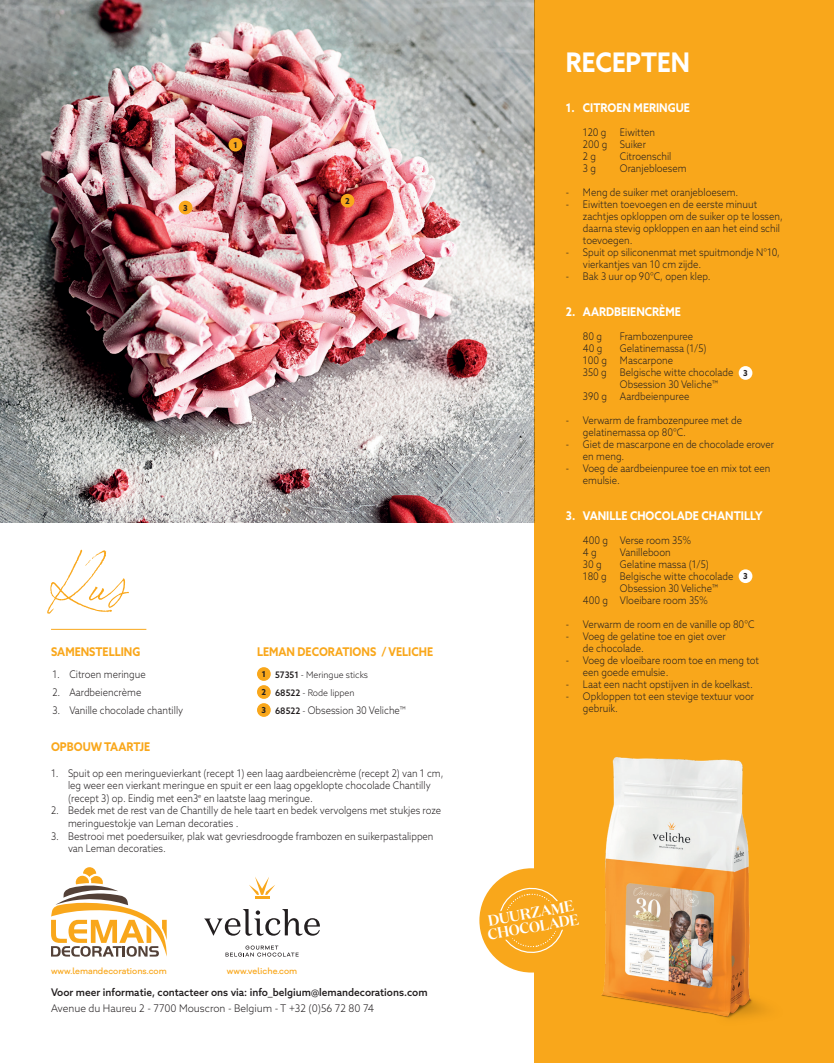
<style>
.page{position:relative;width:834px;height:1063px;background:#fff}
.page>*{position:absolute;margin:0;border:0;box-sizing:border-box;transform-origin:0 0}
.t1{font:55.5px "Bon Vivant";color:#f9a71b}
.t2{font:700 27px "Azo Sans";color:#fff;scale:.9 1}
.t3{font:600 15px/14px "Domaine Disp";color:#fff}
.t4{font:700 12px "Azo Sans";color:#fff;scale:.9 1}
.t5{font:700 12px "Azo Sans";color:#f9a71b;scale:.9 1}
.t6{font:300 10.5px/12px "Azo Sans";color:#231f20;scale:.9 1}
.t7{font:500 10.5px "Azo Sans";color:#231f20;scale:.96 1}
.t8{font:300 10.5px "Azo Sans";color:#231f20;scale:.96 1}
.t9{font:300 9px/18px "Azo Sans";color:#231f20;scale:.96 1}
.t10{font:500 8.4px "Galano Grotesque Alt";color:#f9a71b}
.t11{font:700 8.25px "Azo Sans";color:#231f20}
.s1{font-weight:700;font-size:8.25px}
.s2{font-weight:500}
.s3{font-weight:500;font-size:9px}
.s4{font-size:9px}
</style>
<div class="page">
<div style="left:534px;top:0;width:299px;height:1063px;background:#f9a71b"></div>
<img style="left:0;top:0;width:534px;height:523px">
<hr style="left:51px;top:629px;width:95px;height:1px;background:#f9a71b">
<svg style="left:51px;top:867px;width:116px;height:90px"></svg>
<svg style="left:204px;top:909px;width:116px;height:27px"></svg>
<svg style="left:249px;top:877px;width:26px;height:22px"></svg>
<svg style="left:225px;top:946px;width:73px;height:11px"></svg>
<div style="left:228px;top:138px;width:14px;height:13px;background:#f9a71b;border-radius:50%"></div>
<div style="left:340px;top:194px;width:14px;height:14px;background:#f9a71b;border-radius:50%"></div>
<div style="left:179px;top:201px;width:13px;height:13px;background:#f9a71b;border-radius:50%"></div>
<div style="left:738px;top:366px;width:14px;height:14px;background:#fff;border-radius:50%"></div>
<div style="left:738px;top:569px;width:14px;height:14px;background:#fff;border-radius:50%"></div>
<svg style="left:479px;top:868px;width:104px;height:105px"></svg>
<svg style="left:482px;top:886px;width:29px;height:69px;background:#f9af31"></svg>
<img style="left:511px;top:757px;width:256px;height:262px">
<div style="left:257px;top:667px;width:14px;height:14px;background:#f9a71b;border-radius:50%"></div>
<div style="left:257px;top:685px;width:14px;height:14px;background:#f9a71b;border-radius:50%"></div>
<div style="left:257px;top:703px;width:14px;height:14px;background:#f9a71b;border-radius:50%"></div>
<p class="t11" style="left:183px;top:202px;width:6px">3</p>
<p class="t11" style="left:233px;top:139px;width:6px">1</p>
<p class="t11" style="left:345px;top:195px;width:6px">2</p>
<h1 class="t1" style="left:51px;top:546px;width:81px">Kus</h1>
<p class="t5" style="left:51px;top:644px;width:101px">SAMENSTELLING</p>
<p class="t6" style="left:52px;top:668px;width:105px">1. Citroen meringue</p>
<p class="t6" style="left:52px;top:686px;width:100px">2. Aardbeiencrème</p>
<p class="t6" style="left:52px;top:704px;width:147px">3. Vanille chocolade chantilly</p>
<p class="t5" style="left:257px;top:644px;width:197px">LEMAN DECORATIONS / VELICHE</p>
<p class="t9" style="left:261px;top:666px;width:112px"><span class="s1">1</span> <span class="s2">57351</span> - Meringue sticks<br><span class="s1">2</span> <span class="s2">68522</span> - Rode lippen</p>
<p class="t6" style="left:261px;top:704px;width:162px"><span class="s1">3</span> <span class="s3">68522</span> <span class="s4">-</span> Obsession 30 Veliche™</p>
<p class="t5" style="left:51px;top:739px;width:112px">OPBOUW TAARTJE</p>
<p class="t6" style="left:68px;top:766px;width:418px;line-height:12.6px;text-indent:-17px">1. Spuit op een meringuevierkant (recept 1) een laag aardbeiencrème (recept 2) van 1 cm, leg weer een vierkant meringue en spuit er een laag opgeklopte chocolade Chantilly (recept 3) op. Eindig met een3<sup>e</sup> en laatste laag meringue.</p>
<p class="t6" style="left:68px;top:804px;width:416px;line-height:12.6px;text-indent:-17px">2. Bedek met de rest van de Chantilly de hele taart en bedek vervolgens met stukjes roze meringuestokje van Leman decoraties .</p>
<p class="t6" style="left:68px;top:829px;width:407px;line-height:12.6px;text-indent:-17px">3. Bestrooi met poedersuiker, plak wat gevriesdroogde frambozen en suikerpastalippen van Leman decoraties.</p>
<p class="t10" style="left:51px;top:965px;width:117px">www.lemandecorations.com</p>
<p class="t10" style="left:227px;top:965px;width:72px">www.veliche.com</p>
<p class="t7" style="left:51px;top:985px;width:393px">Voor meer informatie, contacteer ons via: info_belgium@lemandecorations.com</p>
<p class="t8" style="left:51px;top:1001px;width:338px">Avenue du Haureu 2 - 7700 Mouscron - Belgium - T +32 (0)56 72 80 74</p>
<h2 class="t2" style="left:566px;top:45px;width:139px">RECEPTEN</h2>
<p class="t4" style="left:566px;top:99px;width:139px">1. CITROEN MERINGUE</p>
<p class="t6" style="left:583px;top:126px;width:28px">120 g</p>
<p class="t6" style="left:583px;top:126px;width:82px;text-indent:37px">Eiwitten<br>200 g Suiker<br>2 g</p>
<p class="t6" style="left:620px;top:150px;width:59px">Citroenschil</p>
<p class="t6" style="left:583px;top:162px;width:16px">3 g</p>
<p class="t6" style="left:620px;top:162px;width:76px">Oranjebloesem</p>
<p class="t6" style="left:566px;top:186px;width:193px">- Meng de suiker met oranjebloesem.</p>
<p class="t6" style="left:583px;top:198px;width:224px;text-indent:-17px">- Eiwitten toevoegen en de eerste minuut zachtjes opkloppen om de suiker op te lossen, daarna stevig opkloppen en aan het eind schil toevoegen.</p>
<p class="t6" style="left:583px;top:246px;width:220px;text-indent:-17px">- Spuit op siliconenmat met spuitmondje N°10, vierkantjes van 10 cm zijde.</p>
<p class="t6" style="left:566px;top:270px;width:162px">- Bak 3 uur op 90°C, open klep.</p>
<p class="t4" style="left:566px;top:303px;width:129px">2. AARDBEIENCRÈME</p>
<p class="t6" style="left:583px;top:330px;width:23px">80 g</p>
<p class="t6" style="left:620px;top:330px;width:83px">Frambozenpuree</p>
<p class="t6" style="left:583px;top:342px;width:23px">40 g</p>
<p class="t6" style="left:583px;top:342px;width:139px;text-indent:37px">Gelatinemassa (1/5)<br>100 g Mascarpone<br>350 g</p>
<p class="t6" style="left:620px;top:366px;width:127px">Belgische witte chocolade</p>
<p class="t6" style="left:620px;top:378px;width:111px">Obsession 30 Veliche™</p>
<p class="t6" style="left:583px;top:390px;width:120px">390 g Aardbeienpuree</p>
<p class="t6" style="left:583px;top:414px;width:178px;text-indent:-17px">- Verwarm de frambozenpuree met de gelatinemassa op 80°C.</p>
<p class="t6" style="left:583px;top:438px;width:214px;text-indent:-17px">- Giet de mascarpone en de chocolade erover en meng.</p>
<p class="t6" style="left:583px;top:462px;width:210px;text-indent:-17px">- Voeg de aardbeienpuree toe en mix tot een emulsie.</p>
<p class="t4" style="left:566px;top:507px;width:220px">3. VANILLE CHOCOLADE CHANTILLY</p>
<p class="t6" style="left:583px;top:534px;width:122px">400 g Verse room 35%<br>4 g</p>
<p class="t11" style="left:743px;top:368px;width:6px">3</p>
<p class="t6" style="left:620px;top:546px;width:58px">Vanilleboon</p>
<p class="t6" style="left:583px;top:558px;width:22px">30 g</p>
<p class="t6" style="left:620px;top:558px;width:100px">Gelatine massa (1/5)</p>
<p class="t6" style="left:583px;top:570px;width:169px">180 g Belgische witte chocolade</p>
<p class="t6" style="left:620px;top:582px;width:111px">Obsession 30 Veliche™</p>
<p class="t6" style="left:583px;top:594px;width:140px">400 g Vloeibare room 35%</p>
<p class="t6" style="left:566px;top:618px;width:211px">- Verwarm de room en de vanille op 80°C</p>
<p class="t6" style="left:583px;top:630px;width:160px;text-indent:-17px">- Voeg de gelatine toe en giet over de chocolade.</p>
<p class="t6" style="left:583px;top:654px;width:197px;text-indent:-17px">- Voeg de vloeibare room toe en meng tot een goede emulsie.</p>
<p class="t6" style="left:566px;top:678px;width:209px">- Laat een nacht opstijven in de koelkast.</p>
<p class="t6" style="left:583px;top:690px;width:192px;text-indent:-17px">- Opkloppen tot een stevige textuur voor gebruik.</p>
<p class="t11" style="left:743px;top:571px;width:6px">3</p>
<h3 class="t3" style="left:484px;top:914px;width:94px;rotate:-10deg">DUURZAME<br>CHOCOLADE</h3>
</div>
